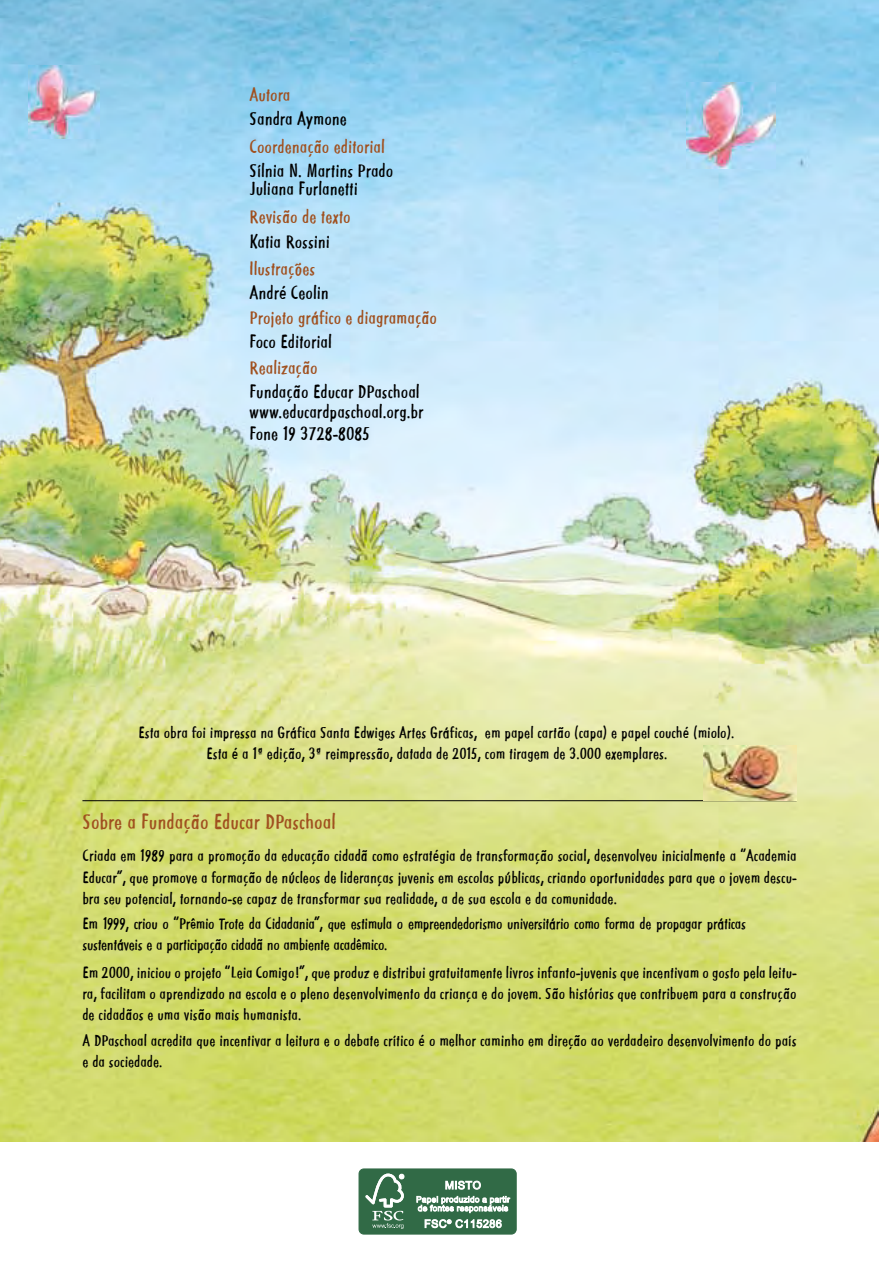
<style>
.page{position:relative;width:879px;height:1276px;background:#fff}
.page>*{position:absolute;margin:0;border:0;box-sizing:border-box;transform-origin:0 0}
.t1{font:23.4px "Filzer Script EF";color:#a0501f}
.t2{font:20.6px/20px "Filzer Script EF";color:#000}
.t3{font:20.6px "Filzer Script EF";color:#a0501f}
.t4{font:17.6px/21.2px "Filzer Script EF";color:#000;text-align:justify}
.t5{font:17.6px/21.2px "Filzer Script EF";letter-spacing:-.02em;color:#000}
</style>
<div class="page">
<img style="left:0;top:0;width:879px;height:1142px">
<hr style="left:82px;top:800px;width:714px;height:1px;background:#000">
<img style="left:28px;top:66px;width:71px;height:73px">
<img style="left:686px;top:83px;width:90px;height:85px">
<img style="left:703px;top:745px;width:94px;height:55px">
<img style="left:82px;top:531px;width:75px;height:60px">
<div style="left:359px;top:1169px;width:157px;height:65px;background:#316a46;border-radius:5px"></div>
<div style="left:358px;top:1168px;width:159px;height:66px;border:1px solid #316a46;border-radius:5px"></div>
<svg style="left:365px;top:1173px;width:39px;height:56px"></svg>
<svg style="left:445px;top:1180px;width:36px;height:9px"></svg>
<svg style="left:416px;top:1196px;width:94px;height:17px"></svg>
<svg style="left:424px;top:1219px;width:78px;height:9px"></svg>
<p class="t3" style="left:250px;top:83px;width:42px">Autora</p>
<p class="t2" style="left:250px;top:109px;width:99px">Sandra Aymone</p>
<p class="t3" style="left:250px;top:135px;width:137px">Coordenação editorial</p>
<p class="t2" style="left:250px;top:160px;width:145px">Sílnia N. Martins Prado</p>
<p class="t3" style="left:250px;top:205px;width:103px">Revisão de texto</p>
<p class="t2" style="left:250px;top:231px;width:82px">Katia Rossini</p>
<p class="t3" style="left:250px;top:257px;width:67px">Ilustrações</p>
<p class="t2" style="left:250px;top:282px;width:81px">André Ceolin</p>
<p class="t3" style="left:250px;top:306px;width:189px">Projeto gráfico e diagramação</p>
<p class="t2" style="left:250px;top:331px;width:84px">Foco Editorial</p>
<p class="t3" style="left:250px;top:356px;width:70px">Realização</p>
<p class="t2" style="left:250px;top:381px;width:176px">Fundação Educar DPaschoal www.educardpaschoal.org.br</p>
<p class="t2" style="left:250px;top:424px;width:122px">Fone 19 3728-8085</p>
<p class="t2" style="left:250px;top:179px;width:110px">Juliana Furlanetti</p>
<p class="t4" style="left:138px;top:721px;width:597px;text-align:center">Esta obra foi impressa na Gráfica Santa Edwiges Artes Gráficas, em papel cartão (capa) e papel couché (miolo).<br>Esta é a 1ª edição, 3[ª reimpressão, datada de 2015, com tiragem de 3.000 exemplares.</p>
<h1 class="t1" style="left:82px;top:809px;width:255px">Sobre a Fundação Educar DPaschoal</h1>
<p class="t4" style="left:82px;top:845px;width:716px">Criada em 1989 para a promoção da educação cidadã como estratégia de transformação social, desenvolveu inicialmente a “Academia Educar”, que promove a formação de núcleos de lideranças juvenis em escolas públicas, criando oportunidades para que o jovem descu&shy;bra seu potencial, tornando-se capaz de transformar sua realidade, a de sua escola e da comunidade.</p>
<p class="t5" style="left:82px;top:913px;width:665px">Em 1999, criou o “Prêmio Trote da Cidadania”, que estimula o empreendedorismo universitário como forma de propagar práticas sustentáveis e a participação cidadã no ambiente acadêmico.</p>
<p class="t4" style="left:82px;top:961px;width:715px">Em 2000, iniciou o projeto “Leia Comigo!”, que produz e distribui gratuitamente livros infanto-juvenis que incentivam o gosto pela leitu&shy;ra, facilitam o aprendizado na escola e o pleno desenvolvimento da criança e do jovem. São histórias que contribuem para a construção de cidadãos e uma visão mais humanista.</p>
<p class="t4" style="left:82px;top:1029px;width:715px">A DPaschoal acredita que incentivar a leitura e o debate crítico é o melhor caminho em direção ao verdadeiro desenvolvimento do país e da sociedade.</p>
</div>
